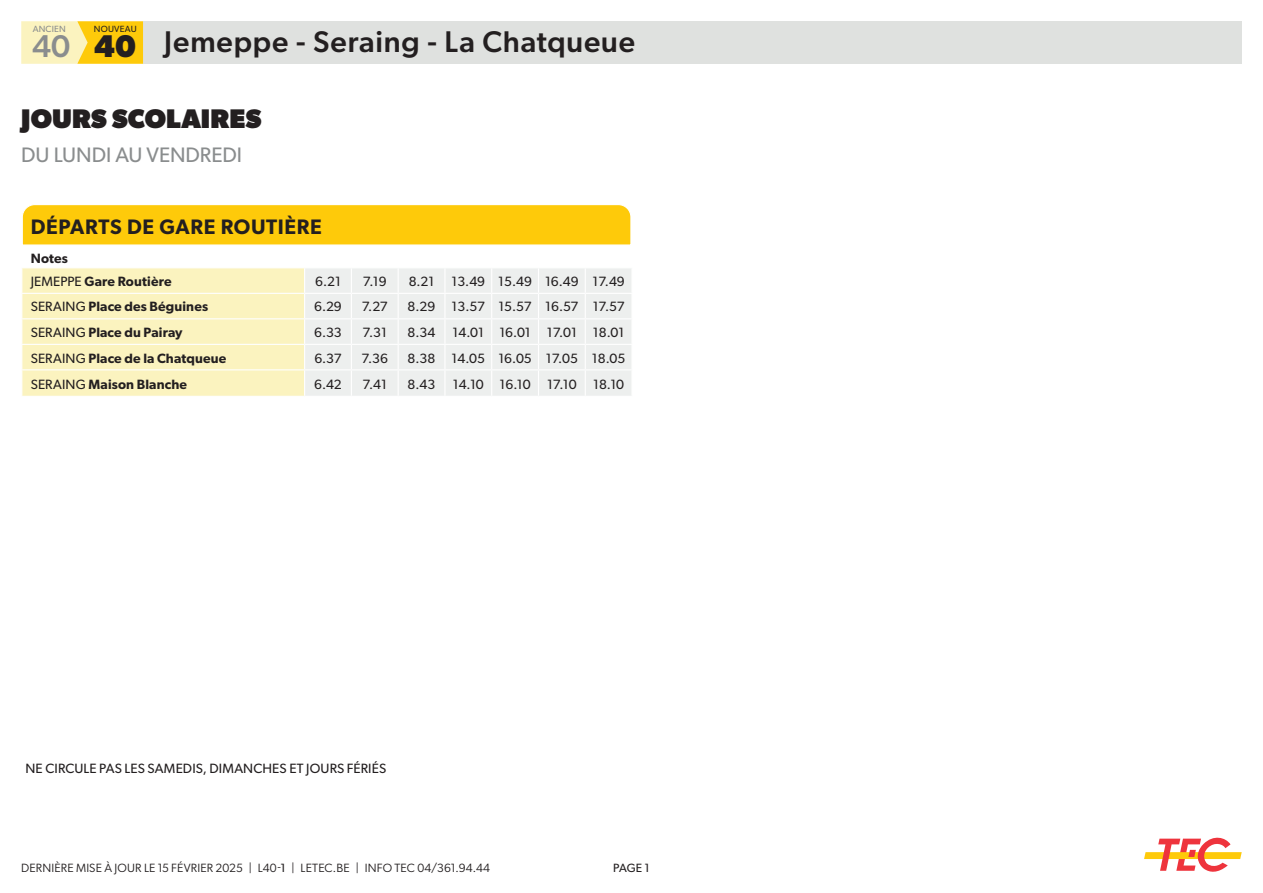
<style>
.page{position:relative;width:1263px;height:893px;background:#fff}
.page>*{position:absolute;margin:0;border:0;box-sizing:border-box;transform-origin:0 0}
.t1{font:500 31.5px "Gibson";color:#8a8d8e}
.t2{font:700 31.5px "Gibson";color:#231f20}
.t3{font:500 30px "Gibson";letter-spacing:.025em;color:#231f20}
.t4{font:800 27px "Gibson";letter-spacing:.005em;color:#231f20}
.t5{font:600 21px "Gibson";letter-spacing:.03em;color:#231f20}
.t6{font:21px "Gibson";color:#8a8d8e}
.t7{font:13.5px "Gibson";color:#231f20}
.t8{font:600 13.5px "Gibson";letter-spacing:.01em;color:#231f20}
.t9{font:12px "Gibson";letter-spacing:.01em;color:#231f20}
.t10{font:12px "Gibson";color:#231f20}
.t11{font:9px "Gibson";letter-spacing:.025em;color:#231f20}
.t12{font:9px "Gibson";letter-spacing:.025em;color:#8a8d8e}
.s1{font-weight:400}
.s2{font-style:inherit}
</style>
<div class="page">
<div style="left:143px;top:21px;width:1099px;height:43px;background:#dfe1df"></div>
<div style="left:77px;top:21px;width:66px;height:43px;background:#feca0a"></div>
<svg style="left:21px;top:21px;width:67px;height:43px;background:#fbefb1"></svg>
<svg style="left:1144px;top:837px;width:98px;height:35px"></svg>
<svg style="left:22px;top:204px;width:609px;height:192px"></svg>
<p class="t12" style="left:33px;top:24px;width:35px">ANCIEN</p>
<p class="t11" style="left:94px;top:24px;width:44px">NOUVEAU</p>
<h1 class="t2" style="left:94px;top:28px;width:43px">40</h1>
<h1 class="t1" style="left:32px;top:27px;width:40px">40</h1>
<h2 class="t3" style="left:164px;top:23px;width:472px">Jemeppe - Seraing - La Chatqueue</h2>
<h3 class="t4" style="left:21px;top:103px;width:242px">JOURS SCOLAIRES</h3>
<h3 class="t6" style="left:21px;top:142px;width:222px">DU LUNDI AU VENDREDI</h3>
<p class="t5" style="left:31px;top:214px;width:293px">DÉPARTS DE GARE ROUTIÈRE</p>
<p class="t8" style="left:31px;top:250px;width:39px">Notes</p>
<p class="t8" style="left:31px;top:273px;width:142px"><span class="s1">JEMEPPE</span> Gare Routière</p>
<p class="t7" style="left:315px;top:273px;width:27px">6.21</p>
<p class="t7" style="left:363px;top:273px;width:25px">7.19</p>
<p class="t7" style="left:409px;top:273px;width:27px">8.21</p>
<p class="t7" style="left:451px;top:273px;width:35px">13.49</p>
<p class="t7" style="left:498px;top:273px;width:35px">15.49</p>
<p class="t7" style="left:545px;top:273px;width:35px">16.49</p>
<p class="t7" style="left:592px;top:273px;width:34px">17.49</p>
<p class="t8" style="left:31px;top:299px;width:179px"><span class="s1">SERAING</span> Place des Béguines</p>
<p class="t7" style="left:314px;top:299px;width:29px">6.29</p>
<p class="t7" style="left:362px;top:299px;width:28px">7.27</p>
<p class="t7" style="left:408px;top:299px;width:29px">8.29</p>
<p class="t7" style="left:452px;top:299px;width:35px">13.57</p>
<p class="t7" style="left:498px;top:299px;width:35px">15.57</p>
<p class="t7" style="left:545px;top:299px;width:35px">16.57</p>
<p class="t7" style="left:593px;top:299px;width:33px">17.57</p>
<p class="t8" style="left:31px;top:324px;width:153px"><span class="s1">SERAING</span> Place du Pairay</p>
<p class="t7" style="left:314px;top:324px;width:29px">6.33</p>
<p class="t7" style="left:363px;top:324px;width:26px">7.31</p>
<p class="t7" style="left:408px;top:324px;width:29px">8.34</p>
<p class="t7" style="left:453px;top:324px;width:33px">14.01</p>
<p class="t7" style="left:499px;top:324px;width:33px">16.01</p>
<p class="t7" style="left:547px;top:324px;width:32px">17.01</p>
<p class="t7" style="left:593px;top:324px;width:33px">18.01</p>
<p class="t8" style="left:31px;top:350px;width:197px"><span class="s1">SERAING</span> Place de la Chatqueue</p>
<p class="t7" style="left:314px;top:350px;width:29px">6.37</p>
<p class="t7" style="left:362px;top:350px;width:28px">7.36</p>
<p class="t7" style="left:408px;top:350px;width:29px">8.38</p>
<p class="t7" style="left:452px;top:350px;width:35px">14.05</p>
<p class="t7" style="left:498px;top:350px;width:35px">16.05</p>
<p class="t7" style="left:546px;top:350px;width:34px">17.05</p>
<p class="t7" style="left:592px;top:350px;width:35px">18.05</p>
<p class="t8" style="left:31px;top:376px;width:158px"><span class="s1">SERAING</span> Maison Blanche</p>
<p class="t7" style="left:314px;top:376px;width:29px">6.42</p>
<p class="t7" style="left:363px;top:376px;width:26px">7.41</p>
<p class="t7" style="left:408px;top:376px;width:29px">8.43</p>
<p class="t7" style="left:453px;top:376px;width:32px">14.10</p>
<p class="t7" style="left:500px;top:376px;width:32px">16.10</p>
<p class="t7" style="left:547px;top:376px;width:31px">17.10</p>
<p class="t7" style="left:593px;top:376px;width:32px">18.10</p>
<p class="t7" style="left:26px;top:761px;width:362px">NE CIRCULE PAS LES SAMEDIS, DIMANCHES ET JOURS FÉRIÉS</p>
<p class="t9" style="left:21px;top:859px;width:470px">DERNIÈRE MISE À JOUR LE 15 FÉVRIER 2025 | L40-<span class="s2">1</span> | LETEC.BE | INFO TEC 04/361.94.44</p>
<p class="t10" style="left:613px;top:860px;width:38px">PAGE 1</p>
</div>
